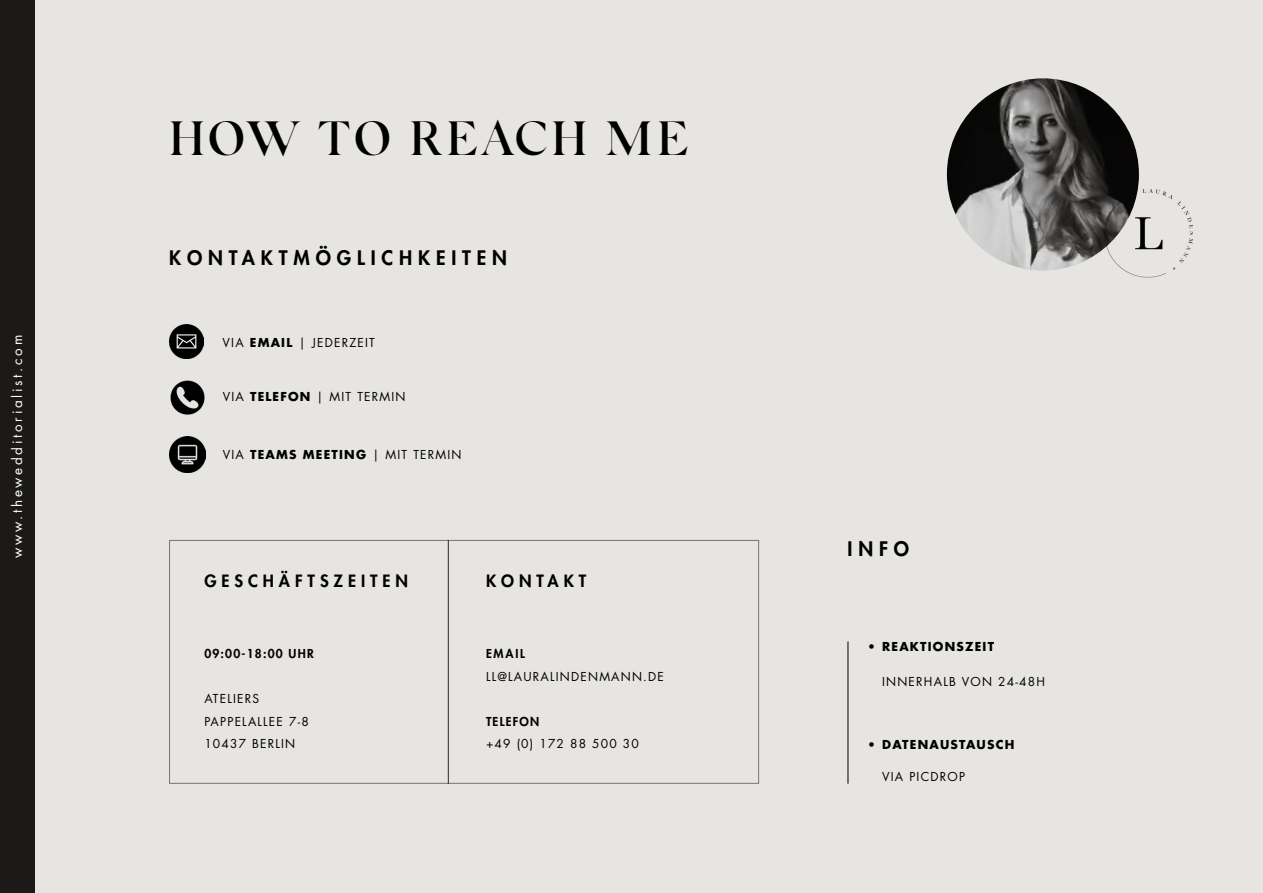
<style>
.page{position:relative;width:1263px;height:893px;background:#e6e5e2}
.page>*{position:absolute;margin:0;border:0;box-sizing:border-box;transform-origin:0 0}
.t1{font:500 48px "Silk Serif";letter-spacing:.045em;color:#000}
.t2{font:800 19.5px "Futura Std";letter-spacing:.3em;color:#000}
.t3{font:800 16.5px "Futura Std";letter-spacing:.3em;color:#000}
.t4{font:13.5px "Futura Std";letter-spacing:.2em;color:#fff}
.t5{font:12px/22.5px "Futura Std";letter-spacing:.1em;color:#000}
.t6{font:700 12px "Futura Std";letter-spacing:.1em;color:#000}
.t7{font:800 12px "Futura Std";letter-spacing:.1em;color:#000}
.s1{font-weight:700}
</style>
<div class="page">
<img style="left:169px;top:324px;width:35px;height:35px">
<img style="left:170px;top:380px;width:35px;height:35px">
<img style="left:169px;top:436px;width:36px;height:37px">
<hr style="left:848px;top:641px;width:1px;height:143px;background:#000">
<div style="left:0;top:0;width:34px;height:893px;background:#1c1a19"></div>
<img style="left:947px;top:78px;width:192px;height:192px;border-radius:96px">
<img style="left:1103px;top:189px;width:90px;height:89px">
<p class="t4" style="left:9px;top:558px;width:225px;rotate:-90deg">www.thewedditorialist.com</p>
<h1 class="t1" style="left:169px;top:110px;width:522px">HOW TO REACH ME</h1>
<h2 class="t2" style="left:169px;top:245px;width:339px">KONTAKTMÖGLICHKEITEN</h2>
<p class="t5" style="left:223px;top:331px;width:154px">VIA <span class="s1">EMAIL</span> | JEDERZEIT</p>
<p class="t5" style="left:223px;top:386px;width:184px">VIA <span class="s1">TELEFON</span> | MIT TERMIN</p>
<p class="t5" style="left:223px;top:444px;width:240px">VIA <span class="s1">TEAMS MEETING</span> | MIT TERMIN</p>
<h3 class="t3" style="left:204px;top:570px;width:205px">GESCHÄFTSZEITEN</h3>
<h3 class="t3" style="left:486px;top:570px;width:102px">KONTAKT</h3>
<p class="t7" style="left:204px;top:646px;width:111px">09:00-18:00 UHR</p>
<p class="t5" style="left:204px;top:688px;width:106px">ATELIERS<br>PAPPELALLEE 7-8<br>10437 BERLIN</p>
<p class="t7" style="left:486px;top:646px;width:41px">EMAIL</p>
<p class="t5" style="left:486px;top:665px;width:179px">LL@LAURALINDENMANN.DE</p>
<p class="t7" style="left:486px;top:714px;width:55px">TELEFON</p>
<p class="t5" style="left:486px;top:733px;width:154px">+49 (0) 172 88 500 30</p>
<h2 class="t2" style="left:848px;top:537px;width:63px">INFO</h2>
<p class="t6" style="left:867px;top:639px;width:128px">• REAKTIONSZEIT</p>
<p class="t5" style="left:882px;top:670px;width:164px">INNERHALB VON 24-48H</p>
<p class="t6" style="left:867px;top:736px;width:149px">• DATENAUSTAUSCH</p>
<p class="t5" style="left:882px;top:766px;width:84px">VIA PICDROP</p>
</div>
